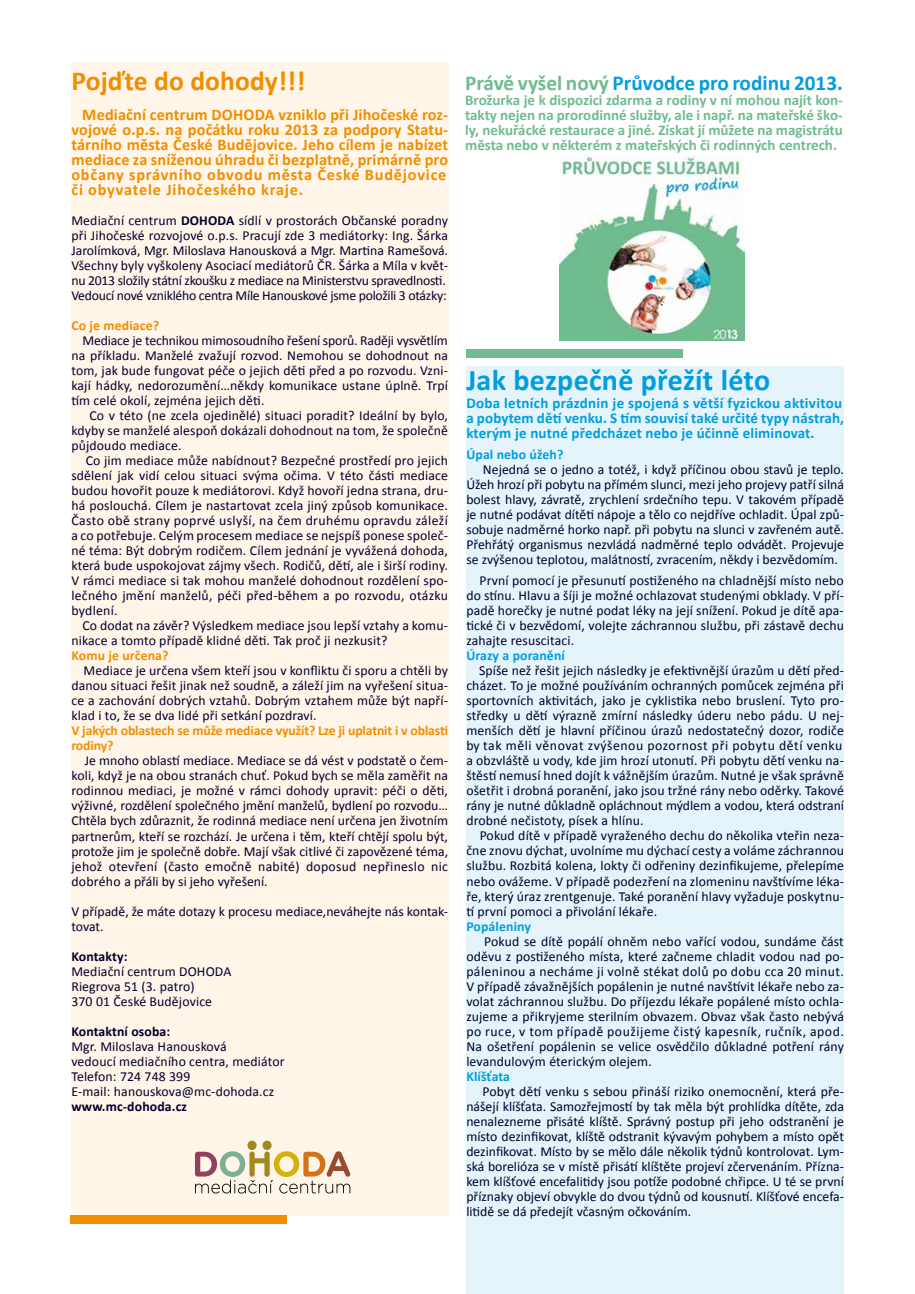
<style>
.page{position:relative;width:915px;height:1294px;background:#fff}
.page>*{position:absolute;margin:0;border:0;box-sizing:border-box;transform-origin:0 0}
.t1{font:700 30px "Calibri";letter-spacing:.01em;color:#009ede}
.t2{font:700 27.5px "Calibri";letter-spacing:.005em;color:#f18e00}
.t3{font:700 21.25px "Calibri";color:#009ee0}
.t4{font:700 16.25px/15px "Calibri";letter-spacing:.05em;color:#f18e00;text-align:justify}
.t5{font:700 15px/15px "Calibri";color:#70bc8e;text-align:justify}
.t6{font:700 15px/15px "Calibri";letter-spacing:.01em;color:#009ede}
.t7{font:13.75px/15px "Calibri";letter-spacing:.01em;color:#00002c;text-align:justify}
.t8{font:700 13.75px/15px "Calibri";letter-spacing:-.01em;color:#f18e00}
.t9{font:700 13.75px "Calibri";letter-spacing:.01em;color:#009ede}
.t10{font:700 13.75px "Calibri";letter-spacing:.01em;color:#00002c}
.t11{font:700 13.75px "Calibri";letter-spacing:.01em;color:#f18e00}
.s1{font-weight:700}
.s2{color:#70bc8e}
</style>
<div class="page">
<div style="left:71px;top:62px;width:377px;height:1153px;background:#fff5e9"></div>
<div style="left:71px;top:1215px;width:216px;height:9px;background:#f18e00"></div>
<div style="left:466px;top:348px;width:216px;height:9px;background:#70bc8e"></div>
<div style="left:466px;top:367px;width:378px;height:926px;background:#e4f4fa"></div>
<img style="left:559px;top:155px;width:185px;height:186px">
<svg style="left:195px;top:1151px;width:155px;height:42px"></svg>
<div style="left:247px;top:1140px;width:9px;height:9px;background:#a18b21;border-radius:50%"></div>
<div style="left:262px;top:1140px;width:9px;height:9px;background:#a18b21;border-radius:50%"></div>
<h2 class="t2" style="left:71px;top:63px;width:235px">Pojďte do dohody!!!</h2>
<p class="t4" style="left:71px;top:107px;width:378px;text-indent:11px">Mediační centrum DOHODA vzniklo při Jihočeské roz&shy;vojové o.p.s. na počátku roku 2013 za podpory Statu&shy;tárního města České Budějovice. Jeho cílem je nabízet mediace za sníženou úhradu či bezplatně, primárně pro občany správního obvodu města České Budějovice či obyvatele Jihočeského kraje.</p>
<p class="t7" style="left:71px;top:213px;width:378px;text-align:left">Mediační centrum <span class="s1">DOHODA</span> sídlí v prostorách Občanské poradny při Jihočeské rozvojové o.p.s. Pracují zde 3 mediátorky: Ing. Šárka Jarolímková, Mgr. Miloslava Hanousková a Mgr. Martina Ramešová.<br>Všechny byly vyškoleny Asociací mediátorů ČR. Šárka a Míla v květ&shy;nu 2013 složily státní zkoušku z mediace na Ministerstvu spravedlnosti.<br>Vedoucí nové vzniklého centra Míle Hanouskové jsme položili 3 otázky:</p>
<p class="t11" style="left:71px;top:317px;width:89px">Co je mediace?</p>
<p class="t7" style="left:71px;top:333px;width:378px;text-indent:11px">Mediace je technikou mimosoudního řešení sporů. Raději vysvětlím na příkladu. Manželé zvažují rozvod. Nemohou se dohodnout na tom, jak bude fungovat péče o jejich děti před a po rozvodu. Vzni&shy;kají hádky, nedorozumění…někdy komunikace ustane úplně. Trpí tím celé okolí, zejména jejich děti.</p>
<p class="t7" style="left:71px;top:408px;width:378px;text-indent:18px">Co v této (ne zcela ojedinělé) situaci poradit? Ideální by bylo, kdyby se manželé alespoň dokázali dohodnout na tom, že společně půjdoudo mediace.</p>
<p class="t7" style="left:71px;top:453px;width:378px;text-indent:14px">Co jim mediace může nabídnout? Bezpečné prostředí pro jejich sdělení jak vidí celou situaci svýma očima. V této části mediace budou hovořit pouze k mediátorovi. Když hovoří jedna strana, dru&shy;há poslouchá. Cílem je nastartovat zcela jiný způsob komunikace.<br>Často obě strany poprvé uslyší, na čem druhému opravdu záleží a co potřebuje. Celým procesem mediace se nejspíš ponese společ&shy;né téma: Být dobrým rodičem. Cílem jednání je vyvážená dohoda, která bude uspokojovat zájmy všech. Rodičů, dětí, ale i širší rodiny.<br>V rámci mediace si tak mohou manželé dohodnout rozdělení spo&shy;lečného jmění manželů, péči před-během a po rozvodu, otázku bydlení.</p>
<p class="t7" style="left:71px;top:618px;width:378px;text-indent:11px">Co dodat na závěr? Výsledkem mediace jsou lepší vztahy a komu&shy;nikace a tomto případě klidné děti. Tak proč ji nezkusit?</p>
<p class="t11" style="left:71px;top:647px;width:99px">Komu je určena?</p>
<p class="t7" style="left:71px;top:663px;width:378px;text-indent:12px">Mediace je určena všem kteří jsou v konfliktu či sporu a chtěli by danou situaci řešit jinak než soudně, a záleží jim na vyřešení situa&shy;ce a zachování dobrých vztahů. Dobrým vztahem může být napří&shy;klad i to, že se dva lidé při setkání pozdraví.</p>
<p class="t8" style="left:71px;top:723px;width:378px">V jakých oblastech se může mediace využít? Lze ji uplatnit i v oblasti rodiny?</p>
<p class="t7" style="left:71px;top:753px;width:378px;text-indent:13px">Je mnoho oblastí mediace. Mediace se dá vést v podstatě o čem&shy;koli, když je na obou stranách chuť. Pokud bych se měla zaměřit na rodinnou mediaci, je možné v rámci dohody upravit: péči o děti, výživné, rozdělení společného jmění manželů, bydlení po rozvodu… Chtěla bych zdůraznit, že rodinná mediace není určena jen životním partnerům, kteří se rozchází. Je určena i těm, kteří chtějí spolu být, protože jim je společně dobře. Mají však citlivé či zapovězené téma, jehož otevření (často emočně nabité) doposud nepřineslo nic dobrého a přáli by si jeho vyřešení.</p>
<p class="t7" style="left:71px;top:903px;width:378px">V případě, že máte dotazy k procesu mediace,neváhejte nás kontak&shy;tovat.</p>
<p class="t10" style="left:71px;top:947px;width:58px">Kontakty:</p>
<p class="t7" style="left:71px;top:963px;width:161px;text-align:left">Mediační centrum DOHODA<br>Riegrova 51 (3. patro)<br>370 01 České Budějovice</p>
<p class="t10" style="left:71px;top:1022px;width:100px">Kontaktní osoba:</p>
<p class="t7" style="left:71px;top:1038px;width:215px;text-align:left">Mgr. Miloslava Hanousková<br>vedoucí mediačního centra, mediátor<br>Telefon: 724 748 399<br>E-mail: hanouskova@mc-dohoda.cz</p>
<p class="t10" style="left:71px;top:1097px;width:117px">www.mc-dohoda.cz</p>
<h3 class="t3" style="left:465px;top:69px;width:379px"><span class="s2">Právě vyšel nový</span> Průvodce pro rodinu 2013.</h3>
<p class="t5" style="left:465px;top:93px;width:379px">Brožurka je k dispozici zdarma a rodiny v ní mohou najít kon&shy;takty nejen na prorodinné služby, ale i např. na mateřské ško&shy;ly, nekuřácké restaurace a jiné. Získat jí můžete na magistrátu města nebo v některém z mateřských či rodinných centrech.</p>
<h1 class="t1" style="left:466px;top:361px;width:305px">Jak bezpečně přežít léto</h1>
<p class="t6" style="left:466px;top:395px;width:379px">Doba letních prázdnin je spojená s větší fyzickou aktivitou a pobytem dětí venku. S tím souvisí také určité typy nástrah, kterým je nutné předcházet nebo je účinně eliminovat.</p>
<p class="t9" style="left:466px;top:445px;width:99px">Úpal nebo úžeh?</p>
<p class="t7" style="left:466px;top:462px;width:379px;text-indent:17px">Nejedná se o jedno a totéž, i když příčinou obou stavů je teplo.<br>Úžeh hrozí při pobytu na přímém slunci, mezi jeho projevy patří silná bolest hlavy, závratě, zrychlení srdečního tepu. V takovém případě je nutné podávat dítěti nápoje a tělo co nejdříve ochladit. Úpal způ&shy;sobuje nadměrné horko např. při pobytu na slunci v zavřeném autě.<br>Přehřátý organismus nezvládá nadměrné teplo odvádět. Projevuje se zvýšenou teplotou, malátností, zvracením, někdy i bezvědomím.</p>
<p class="t7" style="left:466px;top:573px;width:379px;text-indent:13px">První pomocí je přesunutí postiženého na chladnější místo nebo do stínu. Hlavu a šíji je možné ochlazovat studenými obklady. V pří&shy;padě horečky je nutné podat léky na její snížení. Pokud je dítě apa&shy;tické či v bezvědomí, volejte záchrannou službu, při zástavě dechu zahajte resuscitaci.</p>
<p class="t9" style="left:466px;top:647px;width:100px">Úrazy a poranění</p>
<p class="t7" style="left:466px;top:663px;width:379px;text-align:left;text-indent:13px">Spíše než řešit jejich následky je efektivnější úrazům u dětí před&shy;cházet. To je možné používáním ochranných pomůcek zejména při sportovních aktivitách, jako je cyklistika nebo bruslení. Tyto pro&shy;středky u dětí výrazně zmírní následky úderu nebo pádu. U nej&shy;menších dětí je hlavní příčinou úrazů nedostatečný dozor, rodiče by tak měli věnovat zvýšenou pozornost při pobytu dětí venku a obzvláště u vody, kde jim hrozí utonutí. Při pobytu dětí venku na&shy;štěstí nemusí hned dojít k vážnějším úrazům. Nutné je však správně ošetřit i drobná poranění, jako jsou tržné rány nebo oděrky. Takové rány je nutné důkladně opláchnout mýdlem a vodou, která odstraní drobné nečistoty, písek a hlínu.</p>
<p class="t7" style="left:466px;top:828px;width:379px;text-indent:13px">Pokud dítě v případě vyraženého dechu do několika vteřin neza&shy;čne znovu dýchat, uvolníme mu dýchací cesty a voláme záchrannou službu. Rozbitá kolena, lokty či odřeniny dezinfikujeme, přelepíme nebo ovážeme. V případě podezření na zlomeninu navštívíme léka&shy;ře, který úraz zrentgenuje. Také poranění hlavy vyžaduje poskytnu&shy;tí první pomoci a přivolání lékaře.</p>
<p class="t9" style="left:466px;top:917px;width:66px">Popáleniny</p>
<p class="t7" style="left:466px;top:933px;width:379px;text-indent:18px">Pokud se dítě popálí ohněm nebo vařící vodou, sundáme část oděvu z postiženého místa, které začneme chladit vodou nad po&shy;páleninou a necháme ji volně stékat dolů po dobu cca 20 minut.<br>V případě závažnějších popálenin je nutné navštívit lékaře nebo za&shy;volat záchrannou službu. Do příjezdu lékaře popálené místo ochla&shy;zujeme a přikryjeme sterilním obvazem. Obvaz však často nebývá po ruce, v tom případě použijeme čistý kapesník, ručník, apod.<br>Na ošetření popálenin se velice osvědčilo důkladné potření rány levandulovým éterickým olejem.</p>
<p class="t9" style="left:466px;top:1067px;width:45px">Klíšťata</p>
<p class="t7" style="left:466px;top:1083px;width:379px;text-indent:16px">Pobyt dětí venku s sebou přináší riziko onemocnění, která pře&shy;nášejí klíšťata. Samozřejmostí by tak měla být prohlídka dítěte, zda nenalezneme přisáté klíště. Správný postup při jeho odstranění je místo dezinfikovat, klíště odstranit kývavým pohybem a místo opět dezinfikovat. Místo by se mělo dále několik týdnů kontrolovat. Lym&shy;ská borelióza se v místě přisátí klíštěte projeví zčervenáním. Přízna&shy;kem klíšťové encefalitidy jsou potíže podobné chřipce. U té se první příznaky objeví obvykle do dvou týdnů od kousnutí. Klíšťové encefa&shy;litidě se dá předejít včasným očkováním.</p>
</div>
